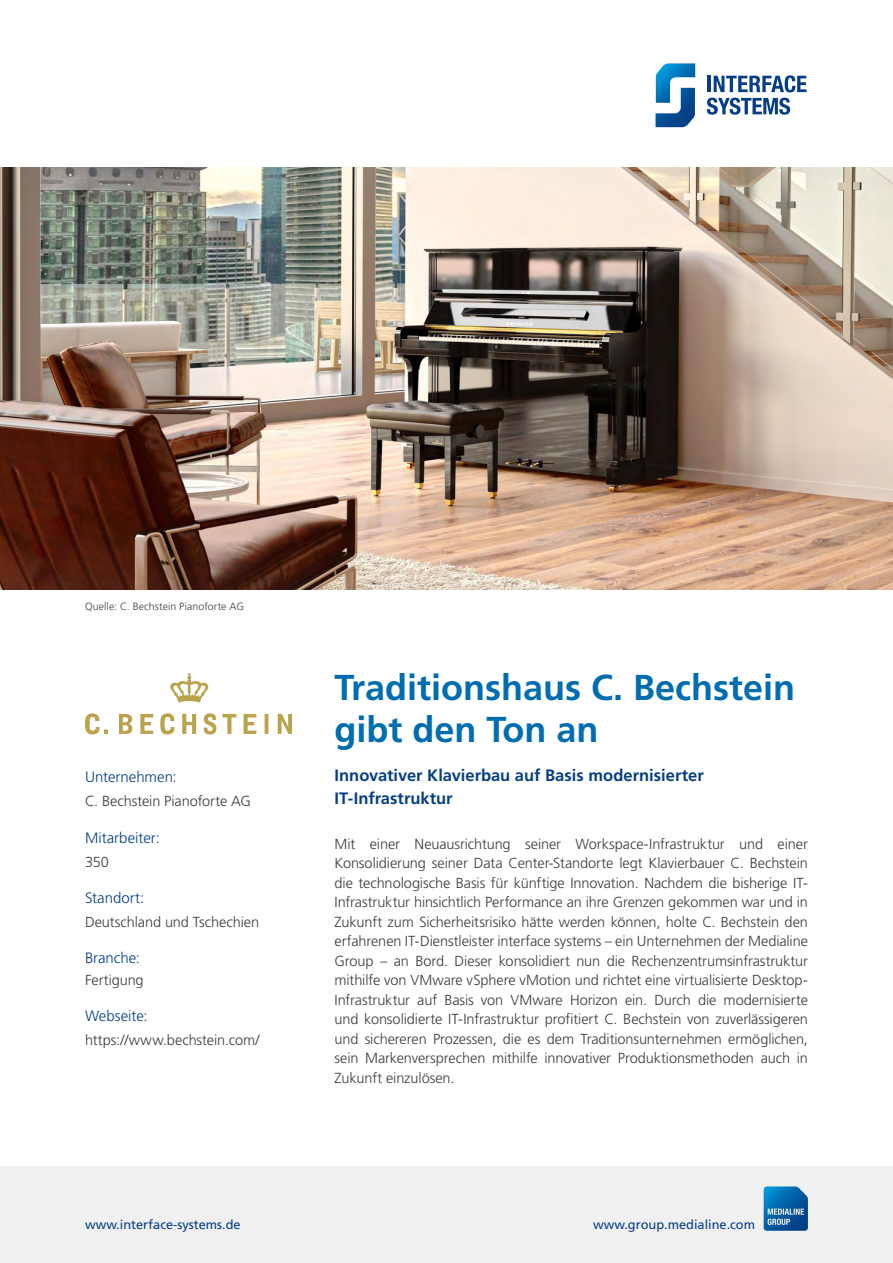
<style>
.page{position:relative;width:893px;height:1263px;background:#fff}
.page>*{position:absolute;margin:0;border:0;box-sizing:border-box;transform-origin:0 0}
.t1{font:700 36px/42px "Frutiger LT Pro";color:#006db1}
.t2{font:700 16.5px/22.5px "Frutiger LT Pro";color:#063e85}
.t3{font:300 15px "Frutiger LT Pro";color:#063e85}
.t4{font:300 14.55px/19.5px "Frutiger LT Pro";letter-spacing:-.005em;color:#3c3c3b;text-align:justify}
.t5{font:12.75px "Frutiger LT Pro";color:#063e85}
.t6{font:300 10.5px "Frutiger LT Pro";letter-spacing:.015em;color:#3c3c3b}
</style>
<div class="page">
<hr style="left:708px;top:76px;width:3px;height:16px;background:#063e85">
<svg style="left:714px;top:75px;width:92px;height:17px"></svg>
<svg style="left:707px;top:98px;width:83px;height:17px"></svg>
<svg style="left:655px;top:63px;width:40px;height:64px"></svg>
<div style="left:0;top:1167px;width:893px;height:96px;background:#f0f0f0"></div>
<svg style="left:764px;top:1186px;width:44px;height:45px;background:#2575b0"></svg>
<img style="left:0;top:168px;width:893px;height:422px">
<svg style="left:85px;top:673px;width:207px;height:61px"></svg>
<p class="t6" style="left:85px;top:600px;width:160px">Quelle: C. Bechstein Pianoforte AG</p>
<p class="t3" style="left:85px;top:768px;width:93px">Unternehmen:</p>
<p class="t4" style="left:85px;top:791px;width:168px">C. Bechstein Pianoforte AG</p>
<p class="t3" style="left:85px;top:829px;width:76px">Mitarbeiter:</p>
<p class="t4" style="left:85px;top:852px;width:25px">350</p>
<p class="t3" style="left:85px;top:889px;width:61px">Standort:</p>
<p class="t4" style="left:85px;top:912px;width:176px">Deutschland und Tschechien</p>
<p class="t3" style="left:85px;top:949px;width:57px">Branche:</p>
<p class="t4" style="left:85px;top:970px;width:60px">Fertigung</p>
<p class="t3" style="left:85px;top:1007px;width:64px">Webseite:</p>
<p class="t4" style="left:85px;top:1030px;width:176px">https://www.bechstein.com/</p>
<h1 class="t1" style="left:334px;top:666px;width:462px">Traditionshaus C. Bechstein gibt den Ton an</h1>
<p class="t2" style="left:334px;top:764px;width:371px">Innovativer Klavierbau auf Basis modernisierter<br>IT-Infrastruktur</p>
<p class="t4" style="left:334px;top:834px;width:475px">Mit einer Neuausrichtung seiner Workspace-Infrastruktur und einer Konsolidierung seiner Data Center-Standorte legt Klavierbauer C. Bechstein die technologische Basis für künftige Innovation. Nachdem die bisherige IT-Infrastruktur hinsichtlich Performance an ihre Grenzen gekommen war und in Zukunft zum Sicherheitsrisiko hätte werden können, holte C. Bechstein den erfahrenen IT-Dienstleister interface systems – ein Unternehmen der Medialine Group – an Bord. Dieser konsolidiert nun die Rechenzentrumsinfrastruktur mithilfe von VMware vSphere vMotion und richtet eine virtualisierte Desktop-Infrastruktur auf Basis von VMware Horizon ein. Durch die modernisierte und konsolidierte IT-Infrastruktur profitiert C. Bechstein von zuverlässigeren und sichereren Prozessen, die es dem Traditionsunternehmen ermöglichen, sein Markenversprechen mithilfe innovativer Produktionsmethoden auch in Zukunft einzulösen.</p>
<p class="t5" style="left:85px;top:1216px;width:157px">www.interface-systems.de</p>
<p class="t5" style="left:593px;top:1216px;width:164px">www.group.medialine.com</p>
</div>
